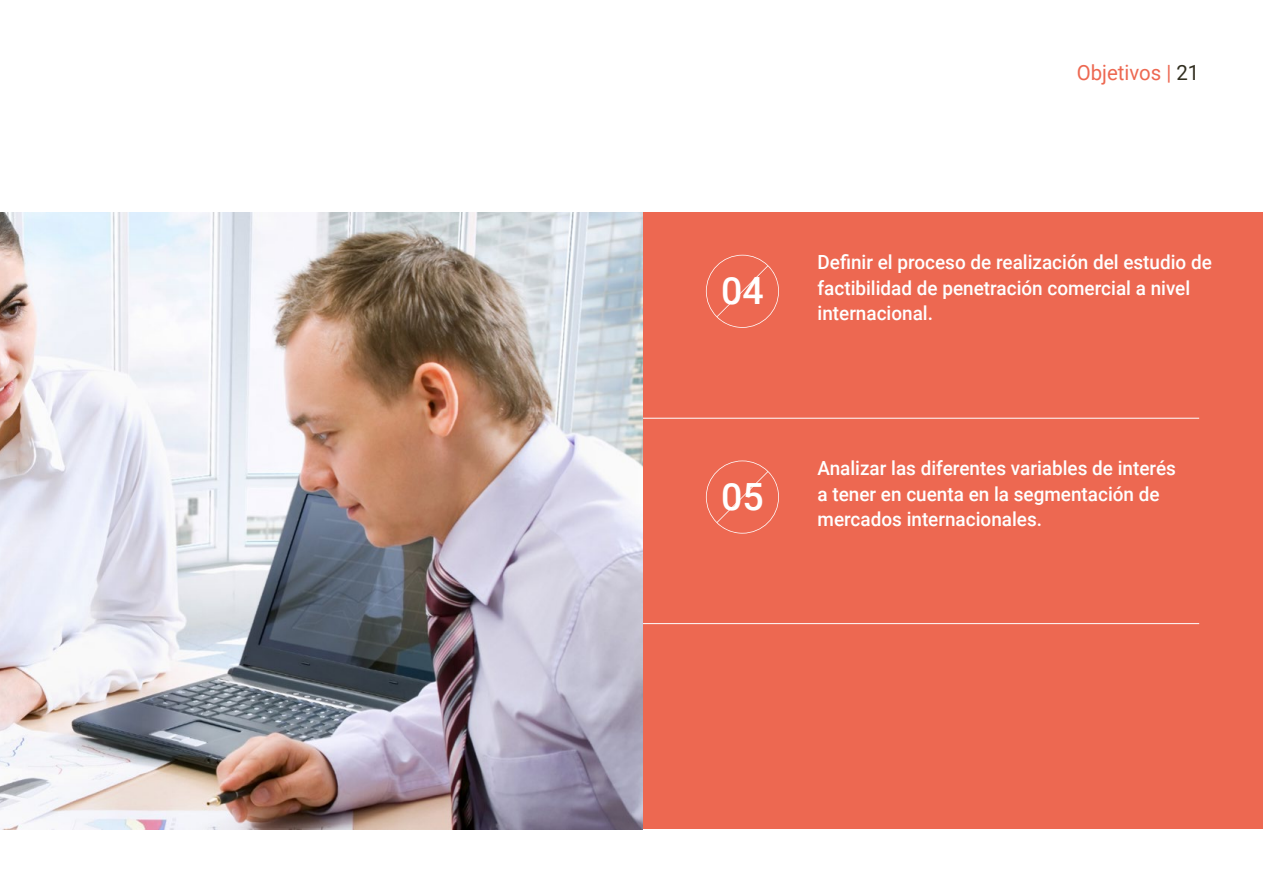
<style>
.page{position:relative;width:1263px;height:893px;background:#fff}
.page>*{position:absolute;margin:0;border:0;box-sizing:border-box;transform-origin:0 0}
.t1{font:500 37.5px "Roboto";color:#fff}
.t2{font:21px "Roboto";color:#ed6851}
.t3{font:500 19.5px/25.5px "Roboto";color:#fff}
.s1{color:#312e20}
</style>
<div class="page">
<div style="left:642px;top:213px;width:621px;height:616px;background:#ed6851"></div>
<svg style="left:706px;top:461px;width:73px;height:73px"></svg>
<svg style="left:706px;top:255px;width:73px;height:73px"></svg>
<hr style="left:0;top:418px;width:1199px;height:1px;background:#fff">
<hr style="left:0;top:623px;width:1199px;height:1px;background:#fff">
<img style="left:0;top:213px;width:642px;height:616px">
<p class="t2" style="left:1077px;top:57px;width:124px">Objetivos | <span class="s1">21</span></p>
<h1 class="t1" style="left:721px;top:264px;width:44px">04</h1>
<p class="t3" style="left:817px;top:249px;width:396px">Definir el proceso de realización del estudio de factibilidad de penetración comercial a nivel internacional.</p>
<h1 class="t1" style="left:721px;top:470px;width:44px">05</h1>
<p class="t3" style="left:817px;top:455px;width:360px">Analizar las diferentes variables de interés a tener en cuenta en la segmentación de mercados internacionales.</p>
</div>
